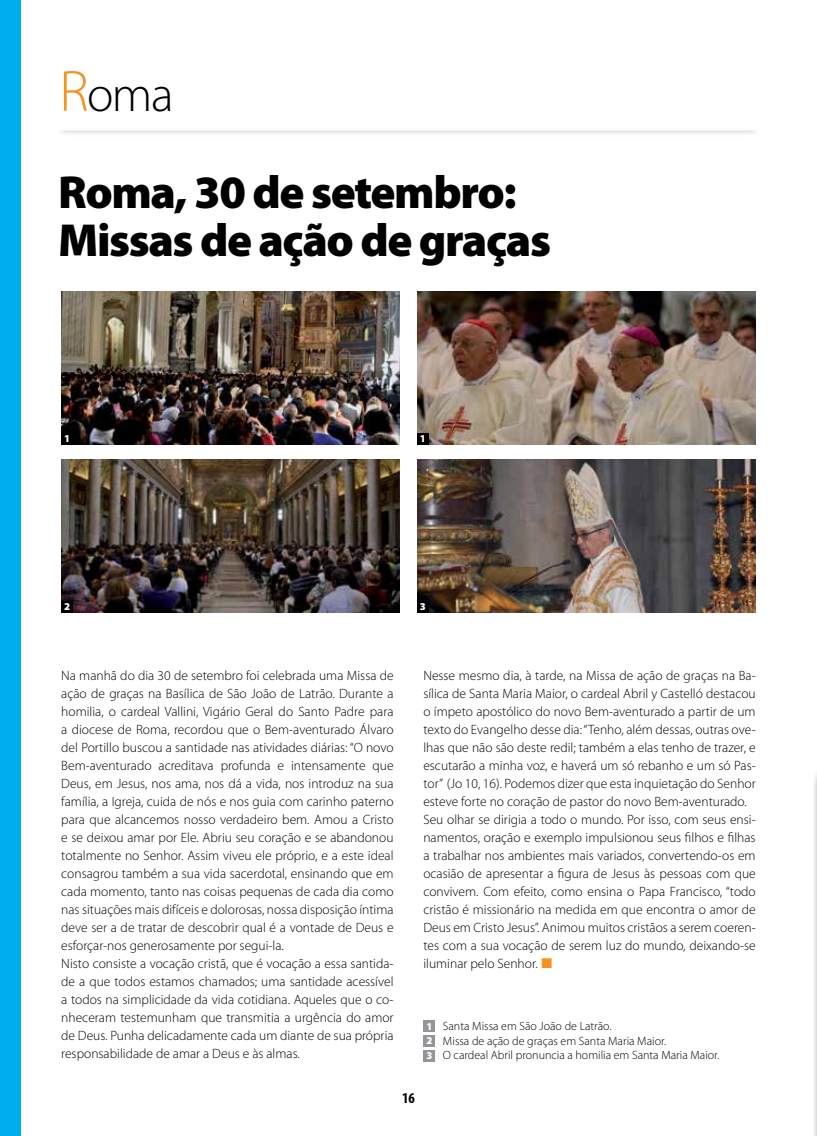
<style>
.page{position:relative;width:817px;height:1136px;background:#fff}
.page>*{position:absolute;margin:0;border:0;box-sizing:border-box;transform-origin:0 0}
.t1{font:300 49.5px "Myriad Pro";color:#000}
.t2{font:900 46.5px/48px "Myriad Pro";letter-spacing:-.03em;color:#000}
.t3{font:700 condensed 15px "Myriad Pro";color:#000}
.t4{font:300 13.5px/18px "Myriad Pro";color:#000}
.t5{font:300 12px/14.7px "Myriad Pro";color:#000}
.t6{font:900 10.5px "Myriad Pro";color:#fff}
.s1{font-size:58.5px;color:#f7941e}
.s2{font-weight:900;font-size:10.5px;color:#fff}
</style>
<div class="page">
<div style="left:0;top:0;width:21px;height:1135px;background:#00aeef"></div>
<img style="left:61px;top:291px;width:339px;height:153px">
<div style="left:61px;top:432px;width:12px;height:12px;background:#000"></div>
<img style="left:417px;top:459px;width:338px;height:153px">
<div style="left:417px;top:600px;width:12px;height:12px;background:#000"></div>
<img style="left:417px;top:291px;width:338px;height:153px">
<div style="left:417px;top:432px;width:12px;height:12px;background:#000"></div>
<img style="left:61px;top:459px;width:339px;height:153px">
<div style="left:61px;top:600px;width:12px;height:12px;background:#000"></div>
<div style="left:423px;top:1019px;width:12px;height:12px;background:#939598"></div>
<div style="left:423px;top:1034px;width:12px;height:12px;background:#939598"></div>
<div style="left:423px;top:1049px;width:12px;height:12px;background:#939598"></div>
<div style="left:811px;top:768px;width:5px;height:367px;background:#fafafa"></div>
<svg style="left:816px;top:774px;width:1px;height:361px"></svg>
<h1 class="t1" style="left:59px;top:64px;width:116px"><span class="s1">R</span>oma</h1>
<h2 class="t2" style="left:58px;top:166px;width:494px">Roma, 30 de setembro:<br>Missas de ação de graças</h2>
<p class="t6" style="left:64px;top:431px;width:8px">1</p>
<p class="t6" style="left:420px;top:431px;width:8px">1</p>
<p class="t6" style="left:64px;top:599px;width:8px">2</p>
<p class="t6" style="left:420px;top:599px;width:8px">3</p>
<p class="t4" style="left:61px;top:666px;width:334px">Na manhã do dia 30 de setembro foi celebrada uma Missa de ação de graças na Basílica de São João de Latrão. Durante a homilia, o cardeal Vallini, Vigário Geral do Santo Padre para a diocese de Roma, recordou que o Bem-aventurado Álvaro del Portillo buscou a santidade nas atividades diárias: “O novo Bem-aventurado acreditava profunda e intensamente que Deus, em Jesus, nos ama, nos dá a vida, nos introduz na sua família, a Igreja, cuida de nós e nos guia com carinho paterno para que alcancemos nosso verdadeiro bem. Amou a Cristo e se deixou amar por Ele. Abriu seu coração e se abandonou totalmente no Senhor. Assim viveu ele próprio, e a este ideal consagrou também a sua vida sacerdotal, ensinando que em cada momento, tanto nas coisas pequenas de cada dia como nas situações mais difíceis e dolorosas, nossa disposição íntima deve ser a de tratar de descobrir qual é a vontade de Deus e esforçar-nos generosamente por segui-la.<br>Nisto consiste a vocação cristã, que é vocação a essa santida&shy;de a que todos estamos chamados; uma santidade acessível a todos na simplicidade da vida cotidiana. Aqueles que o co&shy;nheceram testemunham que transmitia a urgência do amor de Deus. Punha delicadamente cada um diante de sua própria responsabilidade de amar a Deus e às almas.</p>
<p class="t4" style="left:423px;top:666px;width:334px">Nesse mesmo dia, à tarde, na Missa de ação de graças na Ba&shy;sílica de Santa Maria Maior, o cardeal Abril y Castelló destacou o ímpeto apostólico do novo Bem-aventurado a partir de um texto do Evangelho desse dia: “Tenho, além dessas, outras ove&shy;lhas que não são deste redil; também a elas tenho de trazer, e escutarão a minha voz, e haverá um só rebanho e um só Pas&shy;tor” (Jo 10, 16). Podemos dizer que esta inquietação do Senhor esteve forte no coração de pastor do novo Bem-aventurado.<br>Seu olhar se dirigia a todo o mundo. Por isso, com seus ensi&shy;namentos, oração e exemplo impulsionou seus filhos e filhas a trabalhar nos ambientes mais variados, convertendo-os em ocasião de apresentar a figura de Jesus às pessoas com que convivem. Com efeito, como ensina o Papa Francisco, “todo cristão é missionário na medida em que encontra o amor de Deus em Cristo Jesus”. Animou muitos cristãos a serem coeren&shy;tes com a sua vocação de serem luz do mundo, deixando-se iluminar pelo Senhor.</p>
<p class="t5" style="left:426px;top:1018px;width:294px"><span class="s2">1</span> Santa Missa em São João de Latrão.<br><span class="s2">2</span> Missa de ação de graças em Santa Maria Maior.<br><span class="s2">3</span> O cardeal Abril pronuncia a homilia em Santa Maria Maior.</p>
<p class="t3" style="left:402px;top:1088px;width:14px">16</p>
</div>
